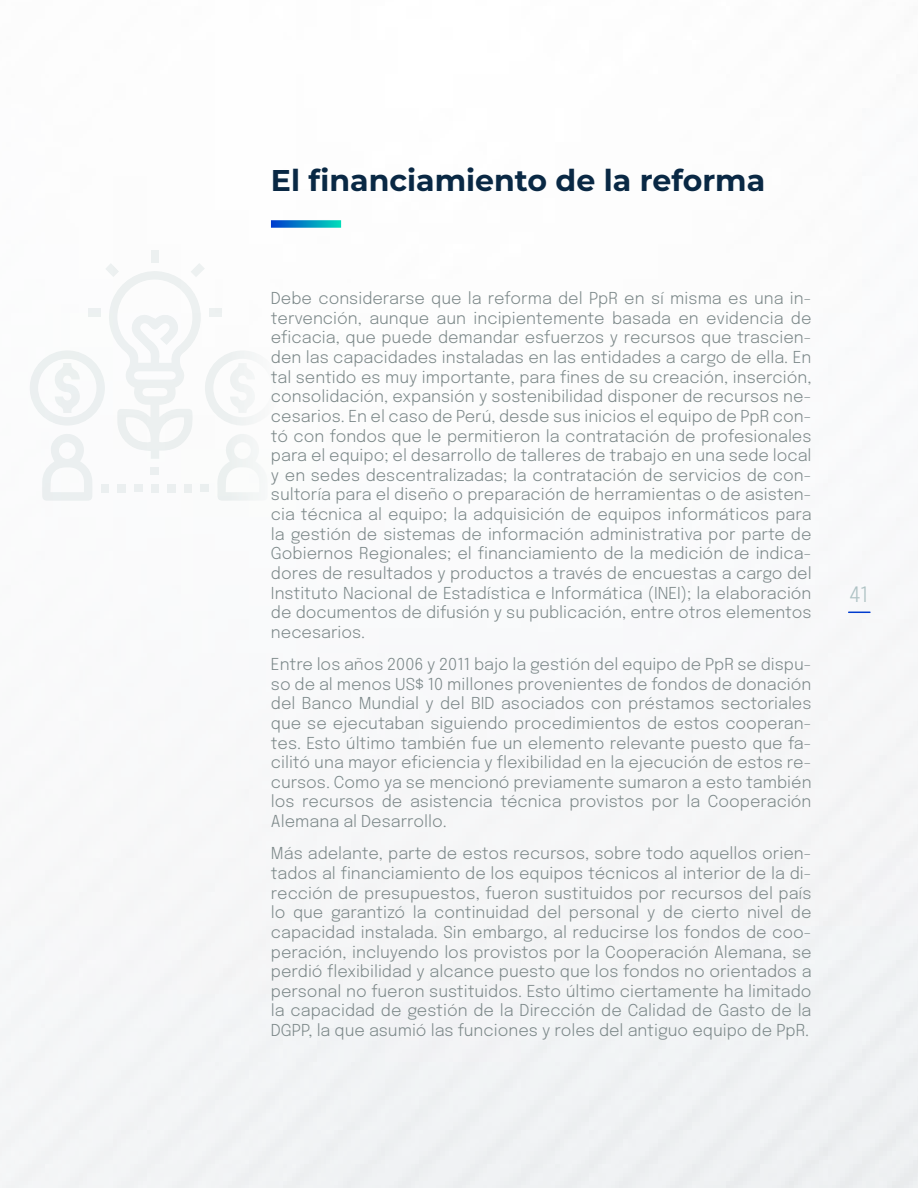
<style>
.page{position:relative;width:918px;height:1188px;background:#fff}
.page>*{position:absolute;margin:0;border:0;box-sizing:border-box;transform-origin:0 0}
.t1{font:100 30px "Montserrat";color:#092844}
.t2{font:21px "Epilogue";color:#aec2c4}
.t3{font:16.35px/19.6px "Epilogue";color:#7c8889;text-align:justify}
</style>
<div class="page">
<img style="left:0;top:220px;width:918px;height:968px">
<svg style="left:271px;top:220px;width:70px;height:8px"></svg>
<svg style="left:105px;top:263px;width:14px;height:14px"></svg>
<div style="left:151px;top:250px;width:8px;height:13px;background:#eff3f3"></div>
<svg style="left:191px;top:263px;width:14px;height:14px"></svg>
<svg style="left:30px;top:270px;width:250px;height:231px"></svg>
<svg style="left:849px;top:612px;width:21px;height:1px"></svg>
<h1 class="t1" style="left:271px;top:160px;width:496px">El financiamiento de la reforma</h1>
<p class="t3" style="left:271px;top:288px;width:542px">Debe considerarse que la reforma del PpR en sí misma es una in&shy;tervención, aunque aun incipientemente basada en evidencia de eficacia, que puede demandar esfuerzos y recursos que trascien&shy;den las capacidades instaladas en las entidades a cargo de ella. En tal sentido es muy importante, para fines de su creación, inserción, consolidación, expansión y sostenibilidad disponer de recursos ne&shy;cesarios. En el caso de Perú, desde sus inicios el equipo de PpR con&shy;tó con fondos que le permitieron la contratación de profesionales para el equipo; el desarrollo de talleres de trabajo en una sede local y en sedes descentralizadas; la contratación de servicios de con&shy;sultoría para el diseño o preparación de herramientas o de asisten&shy;cia técnica al equipo; la adquisición de equipos informáticos para la gestión de sistemas de información administrativa por parte de Gobiernos Regionales; el financiamiento de la medición de indica&shy;dores de resultados y productos a través de encuestas a cargo del Instituto Nacional de Estadística e Informática (INEI); la elaboración de documentos de difusión y su publicación, entre otros elementos necesarios.</p>
<p class="t3" style="left:271px;top:653px;width:542px">Entre los años 2006 y 2011 bajo la gestión del equipo de PpR se dispu&shy;so de al menos US$ 10 millones provenientes de fondos de donación del Banco Mundial y del BID asociados con préstamos sectoriales que se ejecutaban siguiendo procedimientos de estos cooperan&shy;tes. Esto último también fue un elemento relevante puesto que fa&shy;cilitó una mayor eficiencia y flexibilidad en la ejecución de estos re&shy;cursos. Como ya se mencionó previamente sumaron a esto también los recursos de asistencia técnica provistos por la Cooperación Alemana al Desarrollo.</p>
<p class="t3" style="left:271px;top:843px;width:542px">Más adelante, parte de estos recursos, sobre todo aquellos orien&shy;tados al financiamiento de los equipos técnicos al interior de la di&shy;rección de presupuestos, fueron sustituidos por recursos del país lo que garantizó la continuidad del personal y de cierto nivel de capacidad instalada. Sin embargo, al reducirse los fondos de coo&shy;peración, incluyendo los provistos por la Cooperación Alemana, se perdió flexibilidad y alcance puesto que los fondos no orientados a personal no fueron sustituidos. Esto último ciertamente ha limitado la capacidad de gestión de la Dirección de Calidad de Gasto de la DGPP, la que asumió las funciones y roles del antiguo equipo de PpR.</p>
<p class="t2" style="left:849px;top:580px;width:21px">41</p>
</div>
